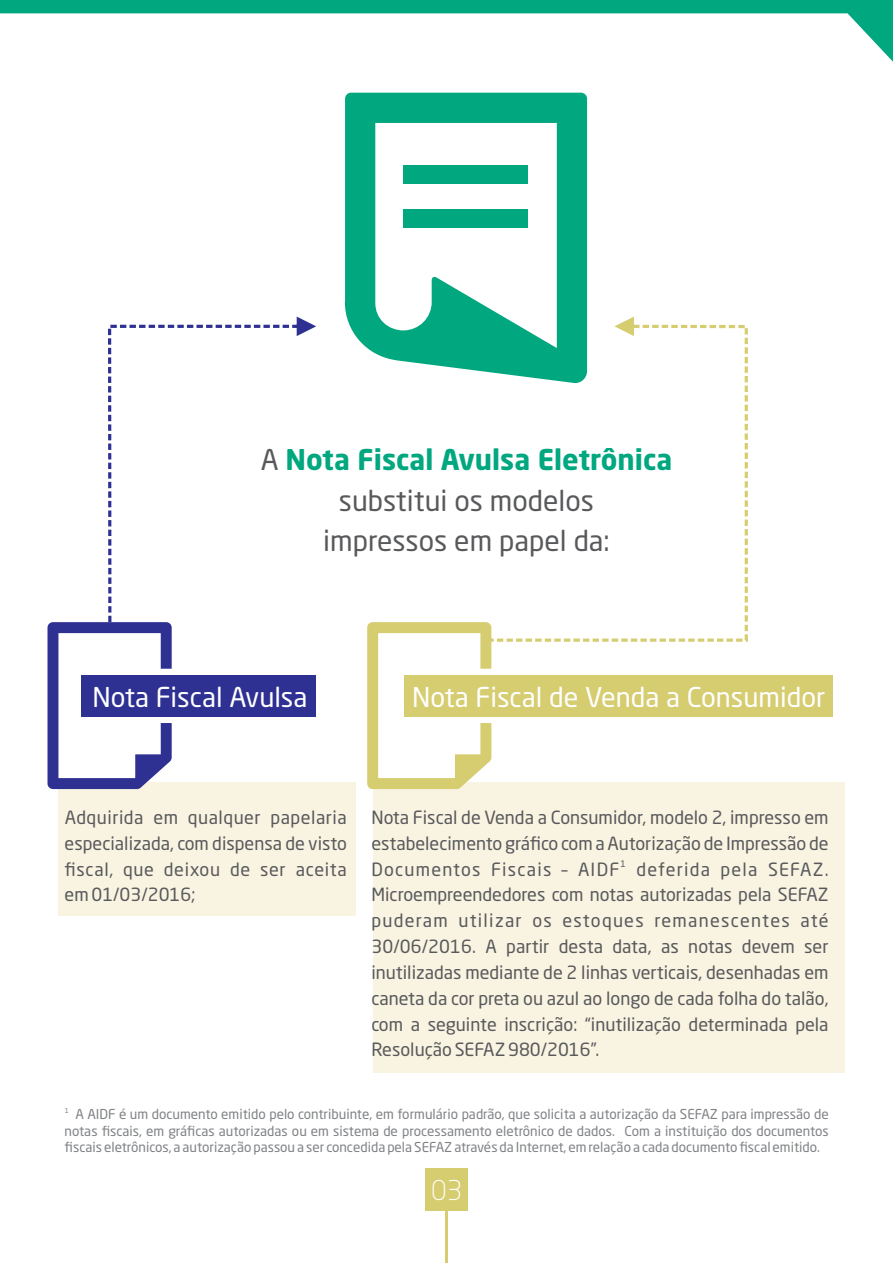
<style>
.page{position:relative;width:893px;height:1263px;background:#fff}
.page>*{position:absolute;margin:0;border:0;box-sizing:border-box;transform-origin:0 0}
.t1{font:28.2px/40.5px "Neo Sans Pro";color:#58595b;text-align:center}
.t2{font:27px "Neo Sans Pro";color:#fff}
.t3{font:300 27px "Neo Sans Pro";color:#fff}
.t4{font:18px/25.8px "Neo Sans Pro";color:#58595b;text-align:justify}
.t5{font:13.5px/16.2px "Neo Sans Pro";color:#808285;text-align:justify}
.t6{font:9px "Neo Sans Pro";color:#58595b}
.t7{font:6.75px "Neo Sans Pro";color:#808285}
.s1{font-weight:700;color:#00a77f}
</style>
<div class="page">
<div style="left:58px;top:782px;width:298px;height:133px;background:#f9f3e2"></div>
<div style="left:373px;top:782px;width:471px;height:291px;background:#f9f3e2"></div>
<div style="left:82px;top:675px;width:234px;height:42px;background:#2e3092"></div>
<div style="left:404px;top:675px;width:428px;height:42px;background:#d6cc70"></div>
<svg style="left:48px;top:622px;width:124px;height:167px"></svg>
<svg style="left:367px;top:622px;width:124px;height:167px"></svg>
<svg style="left:345px;top:93px;width:242px;height:279px"></svg>
<svg style="left:108px;top:317px;width:208px;height:305px"></svg>
<svg style="left:487px;top:317px;width:261px;height:325px"></svg>
<div style="left:425px;top:1168px;width:43px;height:43px;background:#d6cc70"></div>
<hr style="left:445px;top:1190px;width:2px;height:73px;background:#d6cc70">
<svg style="left:0;top:0;width:893px;height:62px"></svg>
<h1 class="t1" style="left:261px;top:443px;width:413px">A <span class="s1">Nota Fiscal Avulsa Eletrônica </span>substitui os modelos<br>impressos em papel da:</h1>
<h2 class="t2" style="left:92px;top:686px;width:217px">Nota Fiscal Avulsa</h2>
<h2 class="t2" style="left:412px;top:686px;width:415px">Nota Fiscal de Venda a Consumidor</h2>
<p class="t4" style="left:65px;top:806px;width:284px">Adquirida em qualquer papelaria especializada, com dispensa de visto fiscal, que deixou de ser aceita em 01/03/2016;</p>
<p class="t4" style="left:371px;top:806px;width:459px">Nota Fiscal de Venda a Consumidor, modelo 2, impresso em estabelecimento gráfico com a Autorização de Impressão de</p>
<p class="t6" style="left:620px;top:860px;width:7px">1</p>
<p class="t4" style="left:371px;top:858px;width:459px">Documentos Fiscais – AIDF deferida pela SEFAZ.<br>Microempreendedores com notas autorizadas pela SEFAZ puderam utilizar os estoques remanescentes até 30/06/2016. A partir desta data, as notas devem ser inutilizadas mediante de 2 linhas verticais, desenhadas em caneta da cor preta ou azul ao longo de cada folha do talão, com a seguinte inscrição: “inutilização determinada pela Resolução SEFAZ 980/2016”.</p>
<p class="t7" style="left:65px;top:1107px;width:6px">1</p>
<p class="t5" style="left:65px;top:1108px;width:765px;text-indent:11px">A AIDF é um documento emitido pelo contribuinte, em formulário padrão, que solicita a autorização da SEFAZ para impressão de notas fiscais, em gráficas autorizadas ou em sistema de processamento eletrônico de dados. Com a instituição dos documentos fiscais eletrônicos, a autorização passou a ser concedida pela SEFAZ através da Internet, em relação a cada documento fiscal emitido.</p>
<h2 class="t3" style="left:431px;top:1179px;width:33px">03</h2>
</div>
